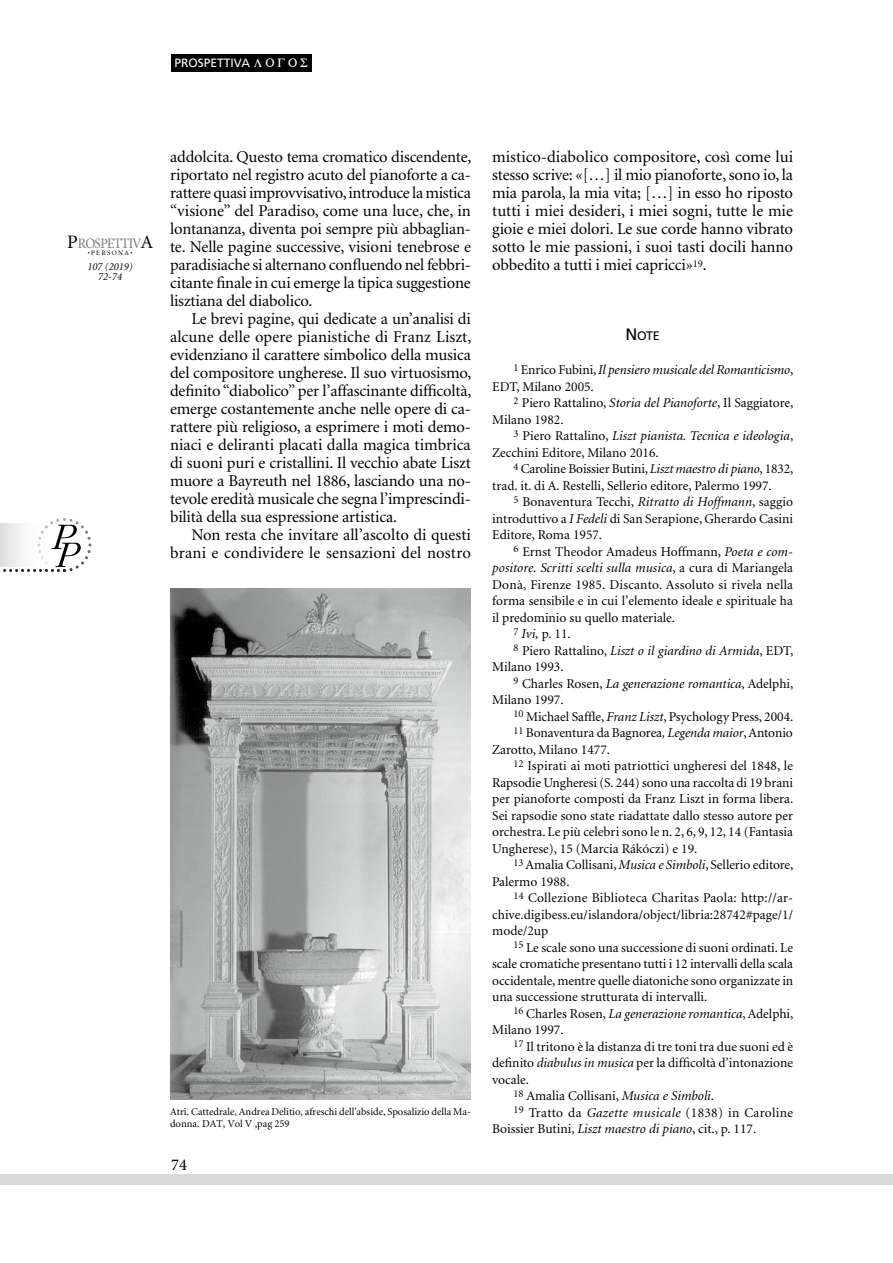
<style>
.page{position:relative;width:893px;height:1263px;background:#fff}
.page>*{position:absolute;margin:0;border:0;box-sizing:border-box;transform-origin:0 0}
.t1{font:16.5px/18px "Minion";letter-spacing:-.01em;color:#000;text-align:justify}
.t2{font:16.5px "Minion Pro Ru";color:#000}
.t3{font:14.4px "Minion";letter-spacing:-.05em;color:#757776;scale:.93 1}
.t4{font:13.5px/16.5px "Minion";color:#000}
.t5{font:italic 13.5px/16.5px "Minion";color:#000}
.t6{font:13.5px "Minion";letter-spacing:.025em;color:#000}
.t7{font:12.3px "Frutiger";color:#000}
.t8{font:12px "Frutiger";color:#fff}
.t9{font:italic 10.65px/10.2px "Minion";color:#000;text-align:center}
.t10{font:10.5px/12.6px "Minion";color:#000}
.t11{font:6.9px "Minion";letter-spacing:.2em;color:#000}
.s1{font-family:"Greek";font-size:13.5px}
.s2{font-size:19.05px;color:#000}
.s3{font-size:16.5px}
.s4{font-style:normal}
.s5{font-style:italic}
</style>
<div class="page">
<div style="left:171px;top:54px;width:140px;height:17px;background:#000"></div>
<div style="left:0;top:1175px;width:893px;height:10px;background:#d8d9d9"></div>
<svg style="left:0;top:518px;width:91px;height:54px"></svg>
<img style="left:170px;top:589px;width:301px;height:510px">
<p class="t8" style="left:175px;top:56px;width:135px">PROSPETTIVA <span class="s1">L O G O S</span></p>
<p class="t3" style="left:67px;top:237px;width:94px"><span class="s2">P</span>ROSPETTIV<span class="s2">A</span></p>
<p class="t11" style="left:88px;top:249px;width:46px">•PERSONA•</p>
<p class="t9" style="left:87px;top:262px;width:47px">107 (2019)<br>72-74</p>
<p class="t1" style="left:170px;top:148px;width:303px">addolcita. Questo tema cromatico discendente, riportato nel registro acuto del pianoforte a ca&shy;rattere quasi improvvisativo, introduce la mistica “visione” del Paradiso, come una luce, che, in lontananza, diventa poi sempre più abbaglian&shy;te. Nelle pagine successive, visioni tenebrose e paradisiache si alternano confluendo nel febbri&shy;citante finale in cui emerge la tipica suggestione lisztiana del diabolico.</p>
<p class="t1" style="left:170px;top:310px;width:303px;text-indent:21px">Le brevi pagine, qui dedicate a un’analisi di alcune delle opere pianistiche di Franz Liszt, evidenziano il carattere simbolico della musica del compositore ungherese. Il suo virtuosismo, definito “diabolico” per l’affascinante difficoltà, emerge costantemente anche nelle opere di ca&shy;rattere più religioso, a esprimere i moti demo&shy;niaci e deliranti placati dalla magica timbrica di suoni puri e cristallini. Il vecchio abate Liszt muore a Bayreuth nel 1886, lasciando una no&shy;tevole eredità musicale che segna l’imprescindi&shy;bilità della sua espressione artistica.</p>
<p class="t1" style="left:170px;top:526px;width:302px;text-align:right">Non resta che invitare all’ascolto di questi brani e condividere le sensazioni del nostro</p>
<p class="t10" style="left:170px;top:1105px;width:302px">Atri. Cattedrale, Andrea Delitio, afreschi dell'abside, Sposalizio della Ma&shy;donna. DAT, Vol V ,pag 259</p>
<p class="t2" style="left:171px;top:1154px;width:17px">74</p>
<p class="t1" style="left:492px;top:148px;width:302px">mistico-diabolico compositore, così come lui stesso scrive: «[…] il mio pianoforte, sono io, la mia parola, la mia vita; […] in esso ho riposto tutti i miei desideri, i miei sogni, tutte le mie gioie e miei dolori. Le sue corde hanno vibrato sotto le mie passioni, i suoi tasti docili hanno obbedito a tutti i miei capricci»<sup>19</sup>.</p>
<p class="t7" style="left:626px;top:328px;width:36px"><span class="s3">N</span>ote</p>
<p class="t5" style="left:492px;top:362px;width:303px;text-indent:21px"><sup>1</sup> <span class="s4">Enrico Fubini,</span> Il pensiero musicale del Romanticismo<span class="s4">,<br>EDT, Milano 2005.</span></p>
<p class="t4" style="left:492px;top:395px;width:303px;text-indent:21px"><sup>2</sup> Piero Rattalino, <span class="s5">Storia del Pianoforte</span>, Il Saggiatore,<br>Milano 1982.</p>
<p class="t4" style="left:492px;top:428px;width:303px;text-indent:21px"><sup>3</sup> Piero Rattalino, <span class="s5">Liszt pianista. Tecnica e ideologia</span>,<br>Zecchini Editore, Milano 2016.</p>
<p class="t4" style="left:492px;top:461px;width:303px;text-indent:21px"><sup>4</sup> Caroline Boissier Butini, <span class="s5">Liszt maestro di piano</span>, 1832, trad. it. di A. Restelli, Sellerio editore, Palermo 1997.</p>
<p class="t4" style="left:492px;top:494px;width:302px;text-align:justify;text-indent:21px"><sup>5</sup> Bonaventura Tecchi, <span class="s5">Ritratto di Hoffmann</span>, saggio introduttivo a <span class="s5">I Fedeli</span> di San Serapione, Gherardo Casini Editore, Roma 1957.</p>
<p class="t4" style="left:513px;top:544px;width:281px"><sup>6</sup> Ernst Theodor Amadeus Hoffmann, <span class="s5">Poeta e com-</span></p>
<p class="t5" style="left:492px;top:560px;width:302px">positore. Scritti scelti sulla musica<span class="s4">, a cura di Mariangela</span></p>
<p class="t4" style="left:492px;top:577px;width:302px">Donà, Firenze 1985. Discanto. Assoluto si rivela nella</p>
<p class="t4" style="left:492px;top:593px;width:302px">forma sensibile e in cui l’elemento ideale e spirituale ha</p>
<p class="t4" style="left:492px;top:610px;width:184px">il predominio su quello materiale.</p>
<p class="t4" style="left:513px;top:626px;width:59px"><sup>7</sup> <span class="s5">Ivi,</span> p. 11.</p>
<p class="t5" style="left:513px;top:643px;width:281px"><sup>8</sup> <span class="s4">Piero Rattalino,</span> Liszt o il giardino di Armida<span class="s4">, EDT,</span></p>
<p class="t4" style="left:492px;top:659px;width:73px">Milano 1993.</p>
<p class="t4" style="left:513px;top:676px;width:281px"><sup>9</sup> Charles Rosen, <span class="s5">La generazione romantica</span>, Adelphi,</p>
<p class="t4" style="left:492px;top:692px;width:73px">Milano 1997.</p>
<p class="t4" style="left:513px;top:709px;width:281px"><sup>10</sup> Michael Saffle, <span class="s5">Franz Liszt</span>, Psychology Press, 2004.</p>
<p class="t4" style="left:513px;top:725px;width:281px"><sup>11</sup> Bonaventura da Bagnorea<span class="s5">, Legenda maior</span>, Antonio</p>
<p class="t4" style="left:492px;top:742px;width:119px">Zarotto, Milano 1477.</p>
<p class="t4" style="left:513px;top:758px;width:281px"><sup>12</sup> Ispirati ai moti patriottici ungheresi del 1848, le</p>
<p class="t4" style="left:492px;top:775px;width:302px">Rapsodie Ungheresi (S. 244) sono una raccolta di 19 brani</p>
<p class="t4" style="left:492px;top:791px;width:303px">per pianoforte composti da Franz Liszt in forma libera.</p>
<p class="t4" style="left:492px;top:808px;width:302px">Sei rapsodie sono state riadattate dallo stesso autore per</p>
<p class="t4" style="left:492px;top:824px;width:302px">orchestra. Le più celebri sono le n. 2, 6, 9, 12, 14 (Fantasia</p>
<p class="t4" style="left:492px;top:841px;width:207px">Ungherese), 15 (Marcia Rákóczi) e 19.</p>
<p class="t4" style="left:513px;top:857px;width:281px"><sup>13</sup> Amalia Collisani, <span class="s5">Musica e Simboli</span>, Sellerio editore,</p>
<p class="t4" style="left:492px;top:874px;width:79px">Palermo 1988.</p>
<p class="t4" style="left:513px;top:890px;width:281px"><sup>14</sup> Collezione Biblioteca Charitas Paola: http://ar-</p>
<p class="t4" style="left:492px;top:907px;width:302px">chive.digibess.eu/islandora/object/libria:28742#page/1/</p>
<p class="t4" style="left:492px;top:923px;width:58px">mode/2up</p>
<p class="t4" style="left:513px;top:940px;width:281px"><sup>15</sup> Le scale sono una successione di suoni ordinati. Le</p>
<p class="t4" style="left:492px;top:956px;width:302px">scale cromatiche presentano tutti i 12 intervalli della scala</p>
<p class="t4" style="left:492px;top:973px;width:302px">occidentale, mentre quelle diatoniche sono organizzate in</p>
<p class="t4" style="left:492px;top:989px;width:217px">una successione strutturata di intervalli.</p>
<p class="t4" style="left:513px;top:1006px;width:281px"><sup>16</sup> Charles Rosen, <span class="s5">La generazione romantica</span>, Adelphi,</p>
<p class="t4" style="left:492px;top:1022px;width:73px">Milano 1997.</p>
<p class="t4" style="left:513px;top:1039px;width:281px"><sup>17</sup> Il tritono è la distanza di tre toni tra due suoni ed è</p>
<p class="t4" style="left:492px;top:1055px;width:302px">definito <span class="s5">diabulus in musica</span> per la difficoltà d’intonazione</p>
<p class="t4" style="left:492px;top:1072px;width:38px">vocale.</p>
<p class="t4" style="left:513px;top:1088px;width:202px"><sup>18</sup> Amalia Collisani, <span class="s5">Musica e Simboli</span>.</p>
<p class="t6" style="left:513px;top:1106px;width:281px"><sup>19</sup> Tratto da <span class="s5">Gazette musicale</span> (1838) in Caroline</p>
<p class="t4" style="left:492px;top:1121px;width:266px">Boissier Butini, <span class="s5">Liszt maestro di piano</span>, cit., p. 117.</p>
</div>
